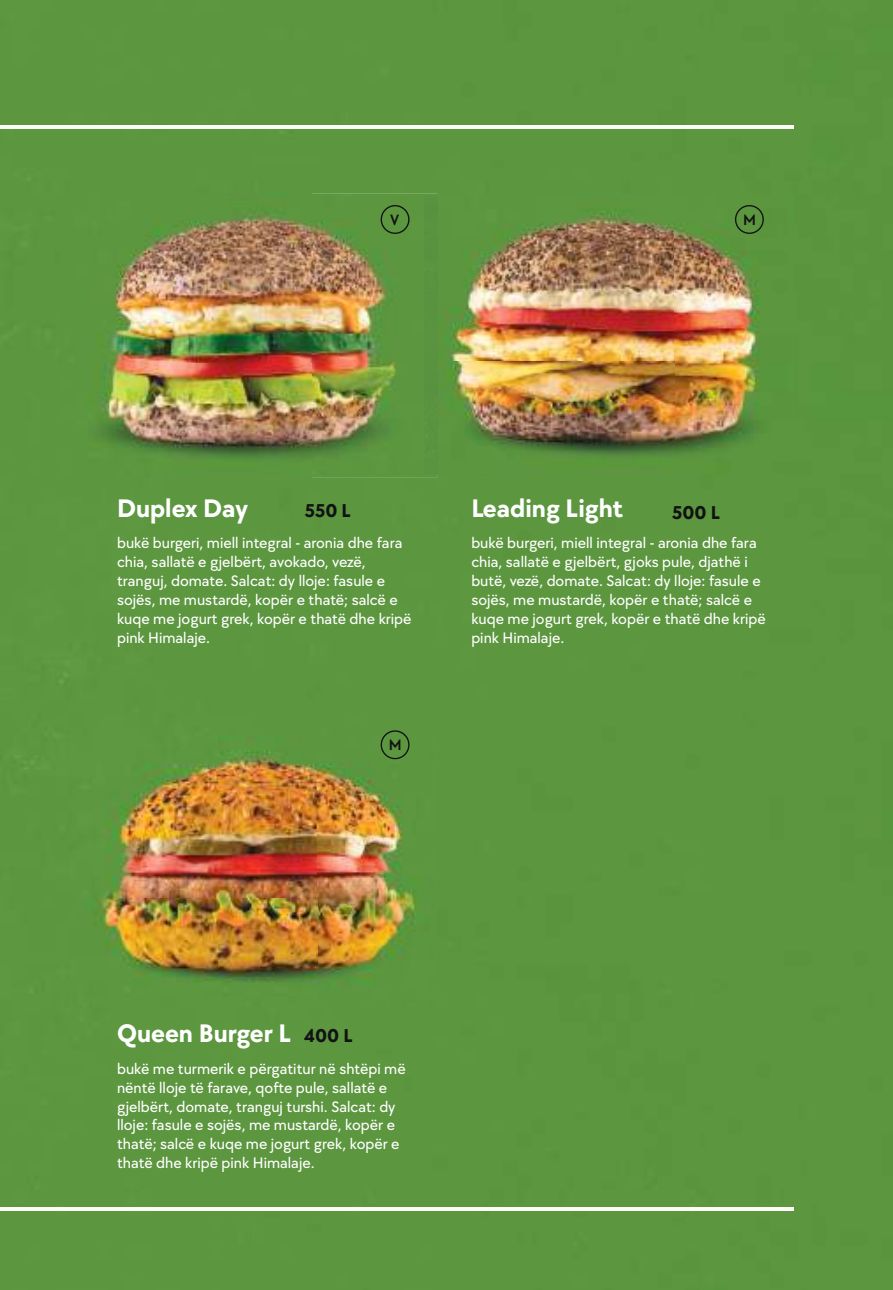
<style>
.page{position:relative;width:893px;height:1290px;background:#5c963f}
.page>*{position:absolute;margin:0;border:0;box-sizing:border-box;transform-origin:0 0}
.t1{font:700 26.25px "TT Chocolates";color:#fff}
.t2{font:700 19.25px "TT Chocolates";color:#111213}
.t3{font:500 15.75px/18.9px "TT Chocolates";color:#fff}
.t4{font:600 15.4px "TT Chocolates";color:#111213}
.s1{font-size:19.25px;color:#111213}
</style>
<div class="page">
<img style="left:61px;top:193px;width:376px;height:284px">
<img style="left:425px;top:195px;width:368px;height:278px">
<img style="left:79px;top:736px;width:358px;height:271px">
<svg style="left:381px;top:205px;width:29px;height:29px"></svg>
<hr style="left:0;top:1207px;width:794px;height:3px;background:#fdfefa">
<hr style="left:0;top:125px;width:794px;height:3px;background:#fdfefa">
<svg style="left:735px;top:205px;width:29px;height:29px"></svg>
<svg style="left:381px;top:730px;width:29px;height:29px"></svg>
<p class="t4" style="left:390px;top:209px;width:11px">V</p>
<p class="t4" style="left:743px;top:209px;width:14px">M</p>
<h1 class="t1" style="left:117px;top:489px;width:133px">Duplex Day</h1>
<p class="t2" style="left:305px;top:496px;width:48px">550 L</p>
<p class="t3" style="left:117px;top:533px;width:296px">bukë burgeri, miell integral - aronia dhe fara chia, sallatë e gjelbërt, avokado, vezë, tranguj, domate. Salcat: dy lloje: fasule e sojës, me mustardë, kopër e thatë; salcë e kuqe me jogurt grek, kopër e thatë dhe kripë pink Himalaje.</p>
<p class="t4" style="left:389px;top:734px;width:14px">M</p>
<h1 class="t1" style="left:471px;top:489px;width:154px">Leading Light</h1>
<p class="t2" style="left:672px;top:499px;width:49px">500 L</p>
<p class="t3" style="left:471px;top:533px;width:296px">bukë burgeri, miell integral - aronia dhe fara chia, sallatë e gjelbërt, gjoks pule, djathë i butë, vezë, domate. Salcat: dy lloje: fasule e sojës, me mustardë, kopër e thatë; salcë e kuqe me jogurt grek, kopër e thatë dhe kripë pink Himalaje.</p>
<h1 class="t1" style="left:117px;top:1014px;width:237px">Queen Burger L <span class="s1">400 L</span></h1>
<p class="t3" style="left:117px;top:1058px;width:290px">bukë me turmerik e përgatitur në shtëpi më nëntë lloje të farave, qofte pule, sallatë e gjelbërt, domate, tranguj turshi. Salcat: dy lloje: fasule e sojës, me mustardë, kopër e thatë; salcë e kuqe me jogurt grek, kopër e thatë dhe kripë pink Himalaje.</p>
</div>
